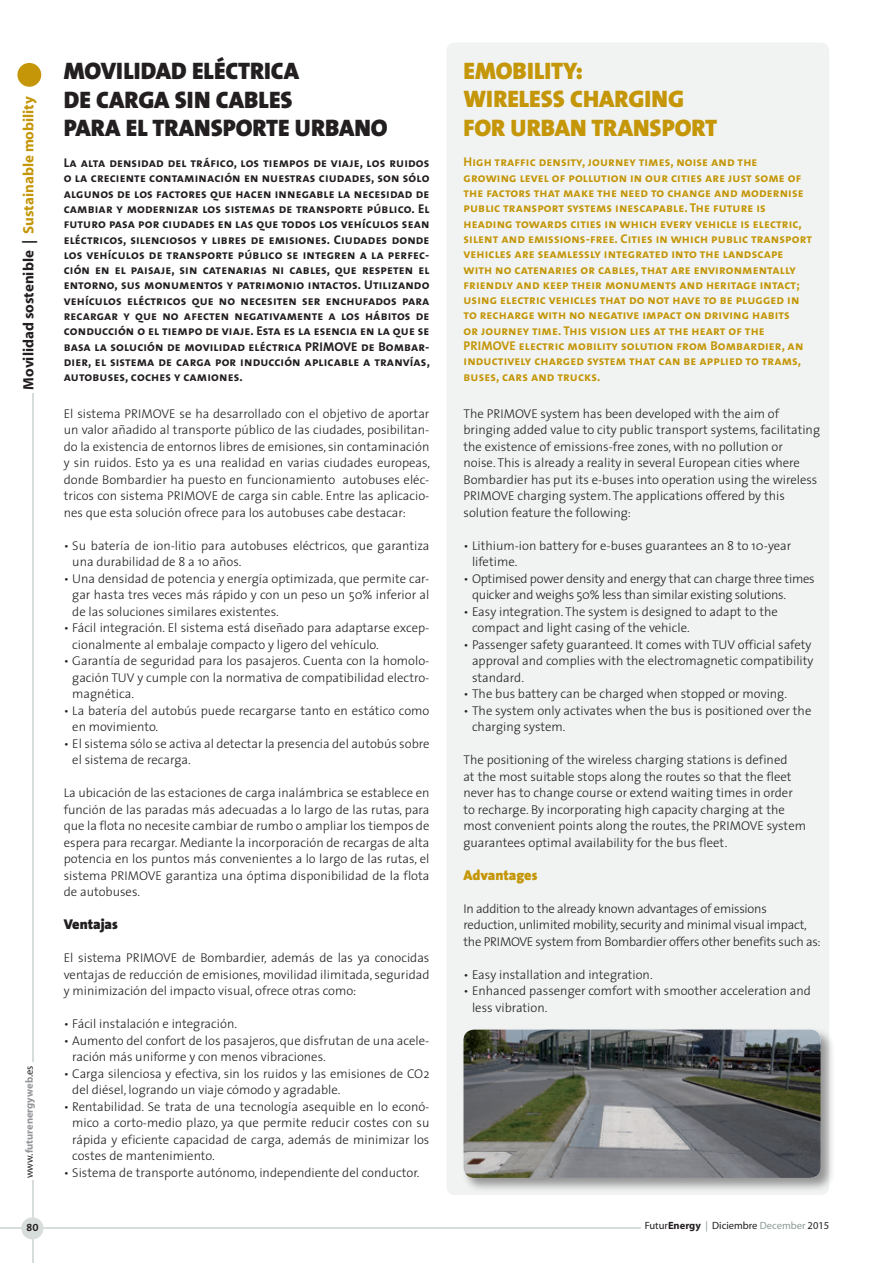
<style>
.page{position:relative;width:893px;height:1263px;background:#fff}
.page>*{position:absolute;margin:0;border:0;box-sizing:border-box;transform-origin:0 0}
.Titular_Grande{font:24px "The Sans Black Caps";color:#231f20}
.Titular_Grande-2{font:24px "The Sans Black Caps";color:#c49608}
.t1{font:700 15px "Myriad";color:#231f20}
.Ladillo_Texto{font:900 14.25px "The Sans";color:#c49608}
.Ladillo_Texto_españo{font:900 14.25px "The Sans";color:#231f20}
.Texto{font:300 12.75px/16.5px "The Sans";color:#231f20}
.Titular_Grande-3{font:12.75px/15.3px "The Sans Bold Caps";letter-spacing:.01em;color:#231f20;text-align:justify}
.Titular_Grande-4{font:12.75px/15.3px "The Sans Bold Caps";letter-spacing:.01em;color:#c49608}
.Texto_ingles{font:300 12.75px/16.5px "The Sans";color:#231f20}
.Texto_ingles-2{font:300 12.75px/16.5px "The Sans";letter-spacing:-.02em;color:#231f20}
.Texto-2{font:300 12.75px/16.5px "The Sans";letter-spacing:-.02em;color:#231f20}
.t2{font:10.5px "Myriad";color:#231f20}
.t3{font:700 10.5px "Myriad";color:#939598}
.t4{font:10.5px "The Sans Bold Caps";color:#231f20}
.s1{color:#c49608}
.s2{font-weight:400;color:#231f20}
.s3{font-weight:700}
.s4{color:#8b9b92}
</style>
<div class="page">
<div style="left:446px;top:43px;width:383px;height:1152px;background:#f0f3f2;border-radius:9px"></div>
<div style="left:461px;top:1027px;width:374px;height:165px;background:#231f20;opacity:.45"></div>
<img style="left:463px;top:1029px;width:358px;height:149px">
<hr style="left:32px;top:393px;width:1px;height:668px;background:#d7ddda">
<div style="left:17px;top:63px;width:24px;height:24px;background:#c49608;border-radius:50%"></div>
<hr style="left:0;top:1228px;width:641px;height:1px;background:#d7ddda">
<hr style="left:32px;top:1180px;width:1px;height:83px;background:#d7ddda">
<div style="left:21px;top:1217px;width:22px;height:22px;background:#d7ddda;border-radius:50%"></div>
<p class="t1" style="left:21px;top:390px;width:295px;rotate:-90deg">Movilidad sostenible | <span class="s1">Sustainable mobility</span></p>
<p class="t3" style="left:24px;top:1178px;width:114px;rotate:-90deg"><span class="s2">www.</span>futurenergyweb<span class="s2">.es</span></p>
<p class="Titular_Grande" style="left:64px;top:50px;width:237px">MOVILIDAD ELÉCTRICA</p>
<p class="Titular_Grande" style="left:64px;top:79px;width:230px">DE CARGA SIN CABLES</p>
<p class="Titular_Grande" style="left:64px;top:108px;width:325px">PARA EL TRANSPORTE URBANO</p>
<p class="Titular_Grande-3" style="left:64px;top:155px;width:368px">La alta densidad del tráfico, los tiempos de viaje, los ruidos o la creciente contaminación en nuestras ciudades, son sólo algunos de los factores que hacen innegable la necesidad de cambiar y modernizar los sistemas de transporte público. El futuro pasa por ciudades en las que todos los vehículos sean eléctricos, silenciosos y libres de emisiones. Ciudades donde los vehículos de transporte público se integren a la perfec&shy;ción en el paisaje, sin catenarias ni cables, que respeten el entorno, sus monumentos y patrimonio intactos. Utilizando vehículos eléctricos que no necesiten ser enchufados para recargar y que no afecten negativamente a los hábitos de conducción o el tiempo de viaje. Esta es la esencia en la que se basa la solución de movilidad eléctrica PRIMOVE de Bombar&shy;dier, el sistema de carga por inducción aplicable a tranvías, autobuses, coches y camiones.</p>
<p class="Texto" style="left:64px;top:405px;width:368px;text-align:justify">El sistema PRIMOVE se ha desarrollado con el objetivo de aportar un valor añadido al transporte público de las ciudades, posibilitan&shy;do la existencia de entornos libres de emisiones, sin contaminación y sin ruidos. Esto ya es una realidad en varias ciudades europeas, donde Bombardier ha puesto en funcionamiento autobuses eléc&shy;tricos con sistema PRIMOVE de carga sin cable. Entre las aplicacio&shy;nes que esta solución ofrece para los autobuses cabe destacar:</p>
<p class="Texto" style="left:72px;top:537px;width:359px;text-indent:-9px">• Su batería de ion-litio para autobuses eléctricos, que garantiza una durabilidad de 8 a 10 años.</p>
<p class="Texto" style="left:72px;top:570px;width:359px;text-align:justify;text-indent:-9px">• Una densidad de potencia y energía optimizada, que permite car&shy;gar hasta tres veces más rápido y con un peso un 50% inferior al de las soluciones similares existentes.</p>
<p class="Texto" style="left:72px;top:619px;width:359px;text-indent:-9px">• Fácil integración. El sistema está diseñado para adaptarse excep&shy;cionalmente al embalaje compacto y ligero del vehículo.</p>
<p class="Texto" style="left:72px;top:652px;width:359px;text-align:justify;text-indent:-9px">• Garantía de seguridad para los pasajeros. Cuenta con la homolo&shy;gación TUV y cumple con la normativa de compatibilidad electro&shy;magnética.</p>
<p class="Texto" style="left:72px;top:702px;width:359px;text-indent:-9px">• La batería del autobús puede recargarse tanto en estático como en movimiento.</p>
<p class="Texto" style="left:72px;top:735px;width:359px;text-indent:-9px">• El sistema sólo se activa al detectar la presencia del autobús sobre el sistema de recarga.</p>
<p class="Texto" style="left:64px;top:784px;width:367px;text-align:justify">La ubicación de las estaciones de carga inalámbrica se establece en función de las paradas más adecuadas a lo largo de las rutas, para que la flota no necesite cambiar de rumbo o ampliar los tiempos de espera para recargar. Mediante la incorporación de recargas de alta potencia en los puntos más convenientes a lo largo de las rutas, el sistema PRIMOVE garantiza una óptima disponibilidad de la flota de autobuses.</p>
<p class="Ladillo_Texto_españo" style="left:64px;top:912px;width:56px">Ventajas</p>
<p class="Texto" style="left:64px;top:949px;width:367px;text-align:justify">El sistema PRIMOVE de Bombardier, además de las ya conocidas ventajas de reducción de emisiones, movilidad ilimitada, seguridad y minimización del impacto visual, ofrece otras como:</p>
<p class="Texto" style="left:64px;top:1015px;width:175px">• Fácil instalación e integración.</p>
<p class="Texto" style="left:72px;top:1032px;width:359px;text-indent:-9px">• Aumento del confort de los pasajeros, que disfrutan de una acele&shy;ración más uniforme y con menos vibraciones.</p>
<p class="Texto" style="left:72px;top:1065px;width:359px;text-indent:-9px">• Carga silenciosa y efectiva, sin los ruidos y las emisiones de CO2 del diésel, logrando un viaje cómodo y agradable.</p>
<p class="Texto" style="left:72px;top:1098px;width:359px;text-align:justify;text-indent:-9px">• Rentabilidad. Se trata de una tecnología asequible en lo econó&shy;mico a corto-medio plazo, ya que permite reducir costes con su rápida y eficiente capacidad de carga, además de minimizar los costes de mantenimiento.</p>
<p class="Texto" style="left:64px;top:1164px;width:357px">• Sistema de transporte autónomo, independiente del conductor.</p>
<p class="Titular_Grande-2" style="left:463px;top:50px;width:121px">EMOBILITY:</p>
<p class="Titular_Grande-2" style="left:463px;top:79px;width:222px">WIRELESS CHARGING</p>
<p class="Titular_Grande-2" style="left:463px;top:107px;width:255px">FOR URBAN TRANSPORT</p>
<p class="Titular_Grande-4" style="left:463px;top:154px;width:350px">High traffic density, journey times, noise and the growing level of pollution in our cities are just some of the factors that make the need to change and modernise public transport systems inescapable. The future is heading towards cities in which every vehicle is electric, silent and emissions-free. Cities in which public transport vehicles are seamlessly integrated into the landscape with no catenaries or cables, that are environmentally friendly and keep their monuments and heritage intact; using electric vehicles that do not have to be plugged in to recharge with no negative impact on driving habits<br>or journey time. This vision lies at the heart of the PRIMOVE electric mobility solution from Bombardier, an inductively charged system that can be applied to trams, buses, cars and trucks.</p>
<p class="Texto_ingles" style="left:463px;top:405px;width:358px">The PRIMOVE system has been developed with the aim of bringing added value to city public transport systems, facilitating the existence of emissions-free zones, with no pollution or<br>noise. This is already a reality in several European cities where Bombardier has put its e-buses into operation using the wireless PRIMOVE charging system. The applications offered by this solution feature the following:</p>
<p class="Texto" style="left:472px;top:537px;width:321px;text-indent:-9px">• Lithium-ion battery for e-buses guarantees an 8 to 10-year lifetime.</p>
<p class="Texto-2" style="left:472px;top:570px;width:344px;text-indent:-9px">• Optimised power density and energy that can charge three times quicker and weighs 50% less than similar existing solutions.</p>
<p class="Texto" style="left:472px;top:603px;width:307px;text-indent:-9px">• Easy integration. The system is designed to adapt to the compact and light casing of the vehicle.</p>
<p class="Texto" style="left:472px;top:636px;width:343px;text-indent:-9px">• Passenger safety guaranteed. It comes with TUV official safety approval and complies with the electromagnetic compatibility standard.</p>
<p class="Texto" style="left:463px;top:685px;width:325px">• The bus battery can be charged when stopped or moving.</p>
<p class="Texto" style="left:472px;top:702px;width:341px;text-indent:-9px">• The system only activates when the bus is positioned over the charging system.</p>
<p class="Texto_ingles" style="left:463px;top:751px;width:344px">The positioning of the wireless charging stations is defined<br>at the most suitable stops along the routes so that the fleet never has to change course or extend waiting times in order to recharge. By incorporating high capacity charging at the most convenient points along the routes, the PRIMOVE system guarantees optimal availability for the bus fleet.</p>
<p class="Ladillo_Texto" style="left:463px;top:863px;width:75px">Advantages</p>
<p class="Texto_ingles-2" style="left:463px;top:900px;width:359px">In addition to the already known advantages of emissions reduction, unlimited mobility, security and minimal visual impact, the PRIMOVE system from Bombardier offers other benefits such as:</p>
<p class="Texto" style="left:463px;top:966px;width:191px">• Easy installation and integration.</p>
<p class="Texto" style="left:472px;top:982px;width:340px;text-indent:-9px">• Enhanced passenger comfort with smoother acceleration and less vibration.</p>
<p class="t4" style="left:27px;top:1219px;width:14px">80</p>
<p class="t2" style="left:645px;top:1220px;width:186px">Futur<span class="s3">Energy</span> <span class="s4">|</span> Diciembre <span class="s4">December</span> 2015</p>
</div>
